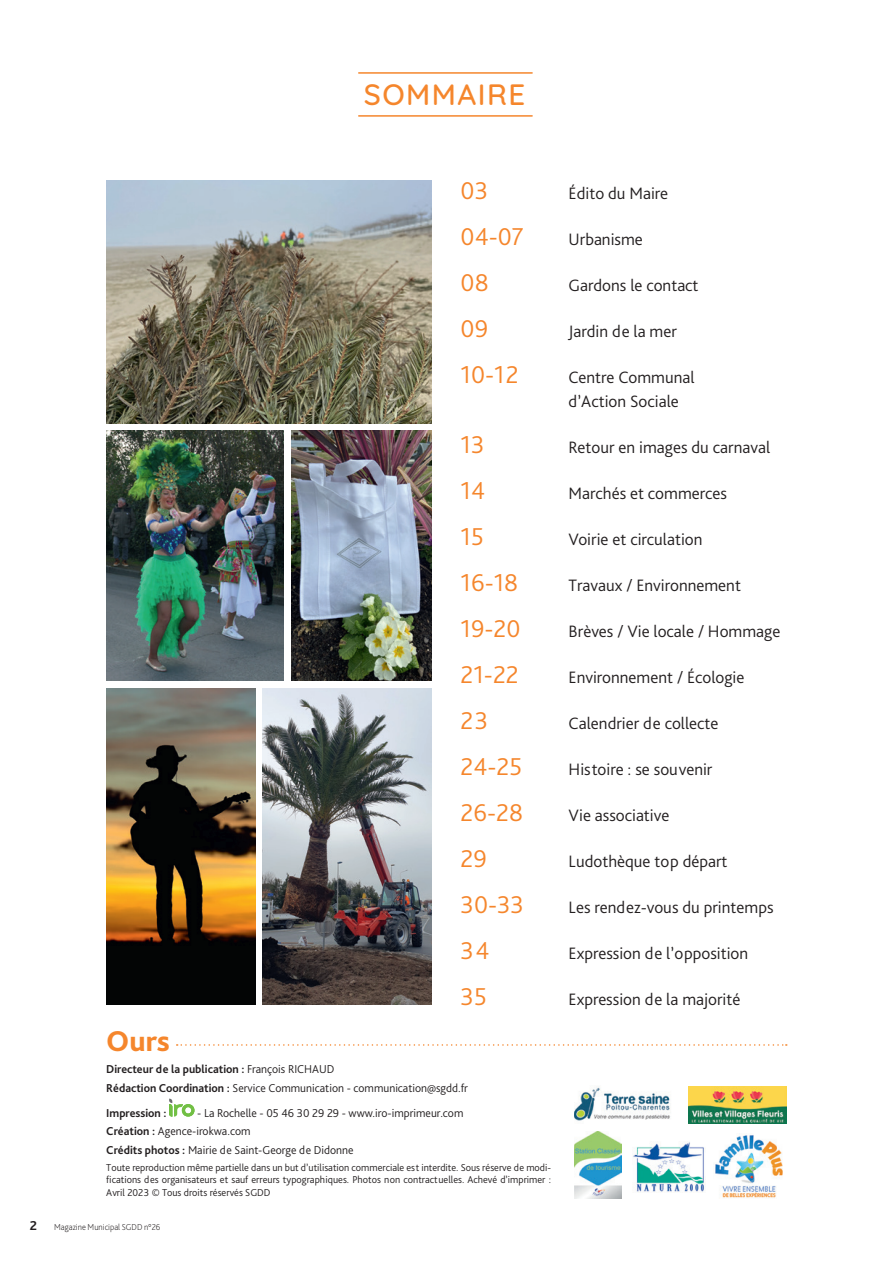
<style>
.page{position:relative;width:893px;height:1263px;background:#fff}
.page>*{position:absolute;margin:0;border:0;box-sizing:border-box;transform-origin:0 0}
.texte_courant{font:500 30px "Quicksand";letter-spacing:.05em;color:#f5862c}
.t1{font:800 30px "Bliss Pro";color:#f5862c}
.t2{font:300 25.5px "Bliss Pro";color:#f5862c}
.t3{font:300 17.25px/24.8px "Bliss Pro";color:#231f20}
.t4{font:700 13.5px "Bliss Pro";color:#231f20}
.texte_courant-2{font:300 12px "Bliss Pro";color:#231f20}
.texte_courant-3{font:700 12px "Bliss Pro";color:#231f20}
.texte_courant-4{font:300 10.5px/12.6px "Bliss Pro";color:#231f20;text-align:justify}
.t5{font:200 9px "Bliss Pro";color:#231f20;scale:.96 1}
.s1{font-weight:300}
.s2{font-weight:700}
</style>
<div class="page">
<img style="left:574px;top:1131px;width:47px;height:67px">
<img style="left:633px;top:1142px;width:73px;height:50px">
<img style="left:715px;top:1133px;width:68px;height:65px">
<img style="left:688px;top:1086px;width:99px;height:37px">
<img style="left:574px;top:1087px;width:97px;height:34px">
<img style="left:106px;top:181px;width:326px;height:242px">
<img style="left:106px;top:431px;width:178px;height:249px">
<img style="left:291px;top:431px;width:141px;height:249px">
<img style="left:263px;top:688px;width:169px;height:317px">
<img style="left:106px;top:688px;width:149px;height:317px">
<svg style="left:177px;top:1044px;width:610px;height:2px"></svg>
<svg style="left:169px;top:1098px;width:25px;height:18px"></svg>
<hr style="left:359px;top:115px;width:173px;height:2px;background:#f5862c">
<hr style="left:359px;top:72px;width:173px;height:2px;background:#f5862c">
<p class="texte_courant" style="left:364px;top:70px;width:163px">SOMMAIRE</p>
<p class="t2" style="left:461px;top:175px;width:29px">03</p>
<p class="t3" style="left:569px;top:180px;width:101px">Édito du Maire</p>
<p class="t2" style="left:461px;top:220px;width:65px">04-07</p>
<p class="t3" style="left:569px;top:226px;width:76px">Urbanisme</p>
<p class="t2" style="left:461px;top:266px;width:30px">08</p>
<p class="t3" style="left:569px;top:272px;width:131px">Gardons le contact</p>
<p class="t2" style="left:461px;top:312px;width:29px">09</p>
<p class="t3" style="left:569px;top:318px;width:110px">Jardin de la mer</p>
<p class="t2" style="left:461px;top:358px;width:60px">10-12</p>
<p class="t3" style="left:569px;top:364px;width:127px">Centre Communal d’Action Sociale</p>
<p class="t2" style="left:461px;top:429px;width:25px">13</p>
<p class="t3" style="left:569px;top:435px;width:203px">Retour en images du carnaval</p>
<p class="t2" style="left:461px;top:475px;width:26px">14</p>
<p class="t3" style="left:569px;top:481px;width:160px">Marchés et commerces</p>
<p class="t2" style="left:461px;top:521px;width:25px">15</p>
<p class="t3" style="left:569px;top:527px;width:135px">Voirie et circulation</p>
<p class="t2" style="left:461px;top:567px;width:59px">16-18</p>
<p class="t3" style="left:569px;top:573px;width:174px">Travaux / Environnement</p>
<p class="t2" style="left:461px;top:613px;width:61px">19-20</p>
<p class="t3" style="left:569px;top:619px;width:213px">Brèves / Vie locale / Hommage</p>
<p class="t2" style="left:461px;top:659px;width:60px">21-22</p>
<p class="t3" style="left:569px;top:664px;width:177px">Environnement / Écologie</p>
<p class="t2" style="left:461px;top:705px;width:29px">23</p>
<p class="t3" style="left:569px;top:710px;width:151px">Calendrier de collecte</p>
<p class="t2" style="left:461px;top:751px;width:63px">24-25</p>
<p class="t3" style="left:569px;top:756px;width:145px">Histoire : se souvenir</p>
<p class="t2" style="left:461px;top:797px;width:64px">26-28</p>
<p class="t3" style="left:569px;top:802px;width:102px">Vie associative</p>
<p class="t2" style="left:461px;top:842px;width:28px">29</p>
<p class="t3" style="left:569px;top:848px;width:160px">Ludothèque top départ</p>
<p class="t2" style="left:461px;top:888px;width:65px">30-33</p>
<p class="t3" style="left:569px;top:894px;width:206px">Les rendez-vous du printemps</p>
<p class="t2" style="left:461px;top:934px;width:30px">34</p>
<p class="t3" style="left:569px;top:940px;width:181px">Expression de l’opposition</p>
<p class="t2" style="left:461px;top:980px;width:28px">35</p>
<p class="t3" style="left:569px;top:986px;width:173px">Expression de la majorité</p>
<p class="t1" style="left:106px;top:1022px;width:65px">Ours</p>
<p class="texte_courant-3" style="left:106px;top:1062px;width:230px">Directeur de la publication : <span class="s1">François RICHAUD</span></p>
<p class="texte_courant-2" style="left:106px;top:1080px;width:363px"><span class="s2">Rédaction Coordination :</span> Service Communication - communication@sgdd.fr</p>
<p class="texte_courant-3" style="left:106px;top:1105px;width:62px">Impression :</p>
<p class="texte_courant-2" style="left:197px;top:1105px;width:268px">- La Rochelle - 05 46 30 29 29 - www.iro-imprimeur.com</p>
<p class="texte_courant-2" style="left:106px;top:1124px;width:146px"><span class="s2">Création :</span> Agence-irokwa.com</p>
<p class="texte_courant-2" style="left:106px;top:1142px;width:249px"><span class="s2">Crédits photos :</span> Mairie de Saint-George de Didonne</p>
<p class="texte_courant-4" style="left:106px;top:1161px;width:446px">Toute reproduction même partielle dans un but d’utilisation commerciale est interdite. Sous réserve de modi&shy;fications des organisateurs et sauf erreurs typographiques. Photos non contractuelles. Achevé d’imprimer :<br>Avril 2023 © Tous droits réservés SGDD</p>
<p class="t4" style="left:30px;top:1217px;width:9px">2</p>
<p class="t5" style="left:54px;top:1222px;width:112px">Magazine Municipal SGDD n°26</p>
</div>
